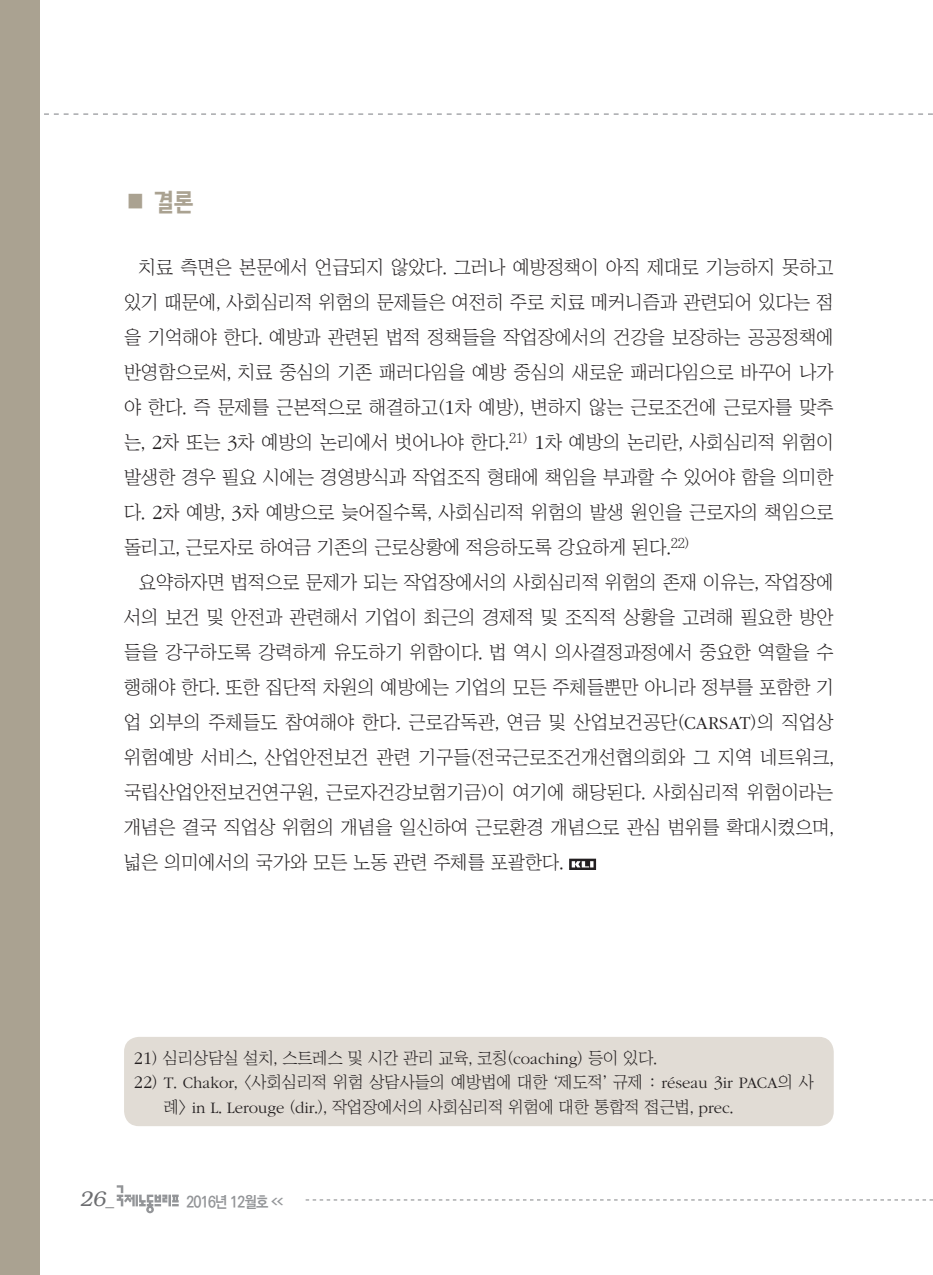
<style>
.page{position:relative;width:933px;height:1275px;background:#fff}
.page>*{position:absolute;margin:0;border:0;box-sizing:border-box;transform-origin:0 0}
.t1{font:24.5px "KBI Zfor SM Esgo H";color:#aaa291}
.t2{font:italic 300 21px "Bookman";color:#6c6d70}
.t3{font:18.9px/35px "Chosunilbo NM";color:#231f20;text-align:justify}
.t4{font:16.62px/24.5px "Chosunilbo NM";color:#231f20}
.t5{font:700 15.75px "Ko Pub Dotum";letter-spacing:-.055em;color:#939598;scale:.9 1}
.s1{font-family:"ITC Garamond Std";font-weight:300;font-size:20.82px}
.s2{font-family:"ITC Garamond Std";font-weight:300}
.s3{font-family:"ITC Garamond Std";font-weight:300;font-size:18.38px}
.s4{font-family:"Helvetica";font-weight:400;font-style:normal;font-size:17.5px}
</style>
<div class="page">
<svg style="left:306px;top:1199px;width:627px;height:1px"></svg>
<svg style="left:117px;top:1185px;width:62px;height:28px"></svg>
<svg style="left:44px;top:113px;width:889px;height:2px"></svg>
<div style="left:0;top:0;width:40px;height:1275px;background:#aaa291"></div>
<div style="left:124px;top:1037px;width:709px;height:89px;background:#e1dcd5;border-radius:15px"></div>
<svg style="left:569px;top:859px;width:27px;height:11px"></svg>
<p class="t1" style="left:124px;top:187px;width:71px">■ 결론</p>
<p class="t3" style="left:124px;top:249px;width:711px;text-indent:15px">치료 측면은 본문에서 언급되지 않았다. 그러나 예방정책이 아직 제대로 기능하지 못하고 있기 때문에, 사회심리적 위험의 문제들은 여전히 주로 치료 메커니즘과 관련되어 있다는 점 을 기억해야 한다. 예방과 관련된 법적 정책들을 작업장에서의 건강을 보장하는 공공정책에 반영함으로써, 치료 중심의 기존 패러다임을 예방 중심의 새로운 패러다임으로 바꾸어 나가 야 한다. 즉 문제를 근본적으로 해결하고(<span class="s1">1</span>차 예방), 변하지 않는 근로조건에 근로자를 맞추 는, <span class="s1">2</span>차 또는 <span class="s1">3</span>차 예방의 논리에서 벗어나야 한다.<sup>21)</sup> <span class="s1">1</span>차 예방의 논리란, 사회심리적 위험이 발생한 경우 필요 시에는 경영방식과 작업조직 형태에 책임을 부과할 수 있어야 함을 의미한 다. <span class="s1">2</span>차 예방, <span class="s1">3</span>차 예방으로 늦어질수록, 사회심리적 위험의 발생 원인을 근로자의 책임으로 돌리고, 근로자로 하여금 기존의 근로상황에 적응하도록 강요하게 된다.<sup>22)</sup></p>
<p class="t3" style="left:124px;top:564px;width:711px;text-indent:15px">요약하자면 법적으로 문제가 되는 작업장에서의 사회심리적 위험의 존재 이유는, 작업장에 서의 보건 및 안전과 관련해서 기업이 최근의 경제적 및 조직적 상황을 고려해 필요한 방안 들을 강구하도록 강력하게 유도하기 위함이다. 법 역시 의사결정과정에서 중요한 역할을 수 행해야 한다. 또한 집단적 차원의 예방에는 기업의 모든 주체들뿐만 아니라 정부를 포함한 기 업 외부의 주체들도 참여해야 한다. 근로감독관, 연금 및 산업보건공단(<span class="s2">CARSAT</span>)의 직업상 위험예방 서비스, 산업안전보건 관련 기구들(전국근로조건개선협의회와 그 지역 네트워크, 국립산업안전보건연구원, 근로자건강보험기금)이 여기에 해당된다. 사회심리적 위험이라는 개념은 결국 직업상 위험의 개념을 일신하여 근로환경 개념으로 관심 범위를 확대시켰으며, 넓은 의미에서의 국가와 모든 노동 관련 주체를 포괄한다.</p>
<p class="t4" style="left:134px;top:1046px;width:524px"><span class="s3">21</span>) 심리상담실 설치, 스트레스 및 시간 관리 교육, 코칭(<span class="s2">coaching</span>) 등이 있다.</p>
<p class="t4" style="left:164px;top:1070px;width:651px;text-indent:-30px"><span class="s3">22</span>) <span class="s2">T</span>. <span class="s2">Chakor</span>, &lt;사회심리적 위험 상담사들의 예방법에 대한 ‘제도적’ 규제 : <span class="s2">réseau</span> <span class="s3">3</span><span class="s2">ir PACA</span>의 사 례&gt; <span class="s2">in L</span>. <span class="s2">Lerouge</span> (<span class="s2">dir</span>.), 작업장에서의 사회심리적 위험에 대한 통합적 접근법, <span class="s2">prec</span>.</p>
<p class="t2" style="left:79px;top:1187px;width:36px">26<span class="s4">_</span></p>
<p class="t5" style="left:186px;top:1194px;width:109px">2016년 12월호 <sup>&lt;&lt;</sup></p>
</div>
